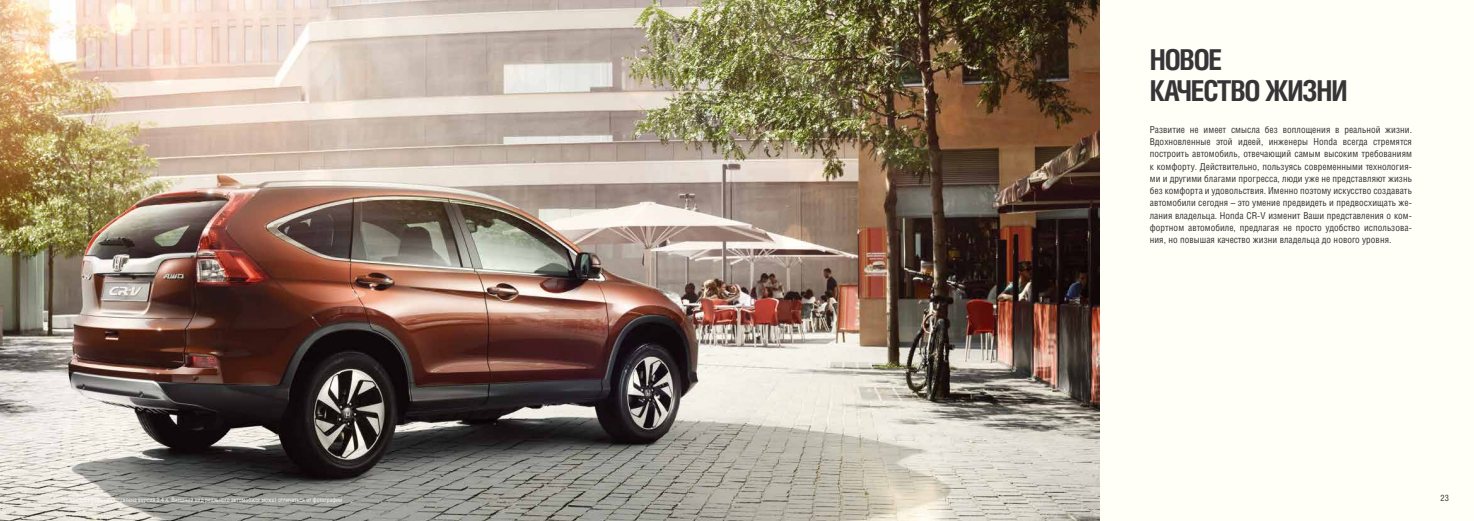
<style>
.page{position:relative;width:1474px;height:521px;background:#fff}
.page>*{position:absolute;margin:0;border:0;box-sizing:border-box;transform-origin:0 0}
.t1{font:700 28.88px/30.6px "Honda";letter-spacing:-.04em;color:#373437}
.t2{font:9.62px/12.2px "Honda";letter-spacing:.005em;color:#373437;text-align:justify}
.t3{font:8.75px "Honda";color:#373437}
.t4{font:6.12px "Honda";color:#fff}
</style>
<div class="page">
<img style="left:0;top:0;width:1099px;height:521px">
<p class="t4" style="left:62px;top:496px;width:282px">На изображении представлена версия 2.4 л. Внешний вид реального автомобиля может отличаться от фотографии</p>
<h1 class="t1" style="left:1149px;top:45px;width:199px">НОВОЕ<br>КАЧЕСТВО ЖИЗНИ</h1>
<p class="t2" style="left:1149px;top:123px;width:264px">Развитие не имеет смысла без воплощения в реальной жизни.<br>Вдохновленные этой идеей, инженеры Honda всегда стремятся построить автомобиль, отвечающий самым высоким требованиям к комфорту. Действительно, пользуясь современными технология&shy;ми и другими благами прогресса, люди уже не представляют жизнь без комфорта и удовольствия. Именно поэтому искусство создавать автомобили сегодня – это умение предвидеть и предвосхищать же&shy;лания владельца. Honda CR-V изменит Ваши представления о ком&shy;фортном автомобиле, предлагая не просто удобство использова&shy;ния, но повышая качество жизни владельца до нового уровня.</p>
<p class="t3" style="left:1440px;top:493px;width:10px">23</p>
</div>
